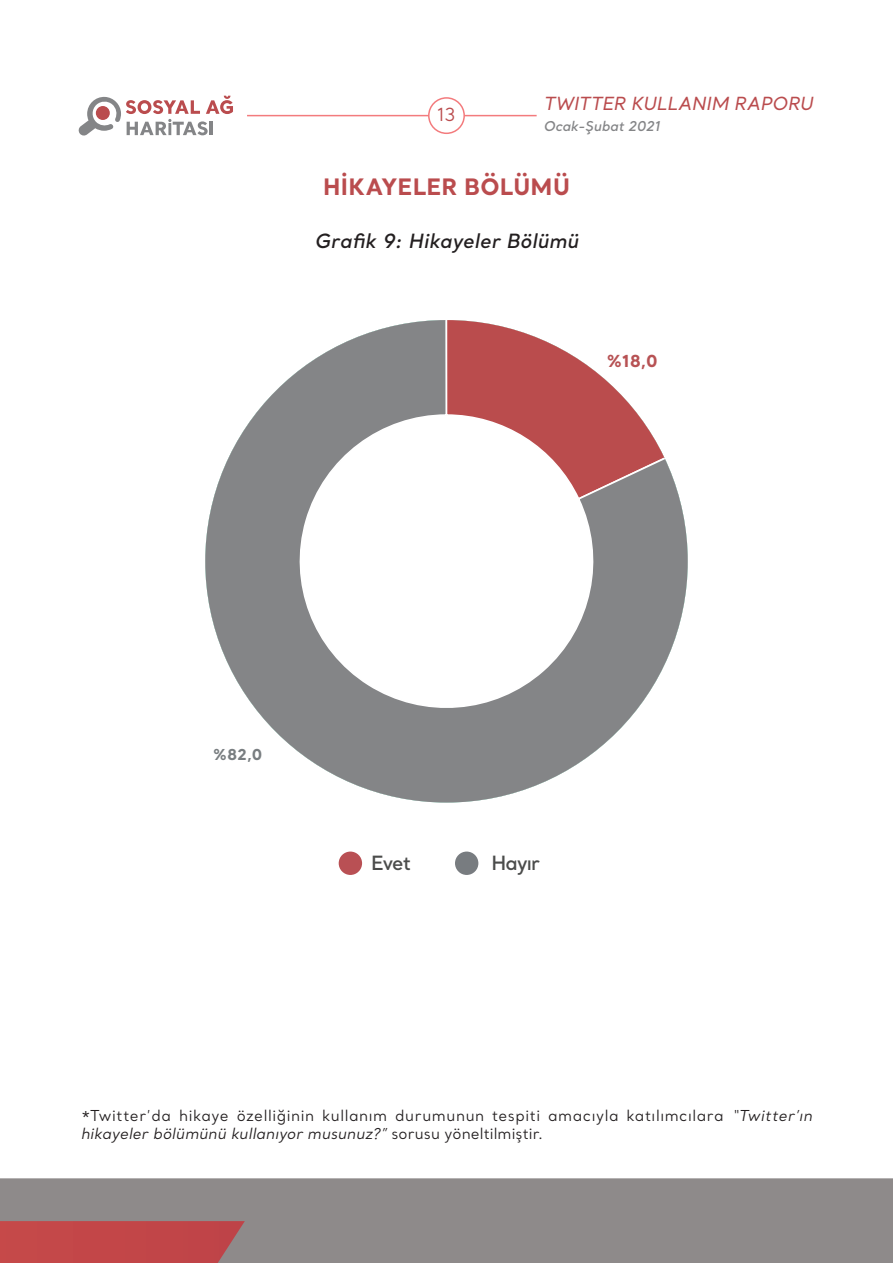
<style>
.page{position:relative;width:893px;height:1263px;background:#fff}
.page>*{position:absolute;margin:0;border:0;box-sizing:border-box;transform-origin:0 0}
.t1{font:28.8px "Lucida Grande";letter-spacing:-.01em;color:#333}
.ANA_METIN{font:700 22.5px "Santral";letter-spacing:.01em;color:#ba4c4e}
.ANA_METIN-2{font:italic 600 19.5px "Santral";letter-spacing:.005em;color:#231f20}
.t2{font:600 19.5px "Santral";letter-spacing:-.04em;color:#4b4c4b}
.t3{font:italic 500 18px "Santral";letter-spacing:-.005em;color:#ba4c4e}
.t4{font:18px "Santral";color:#ba4c4e}
.t5{font:700 16.5px "Santral";color:#b75254}
.ANA_METIN-3{font:15px/18px "Santral";letter-spacing:.035em;color:#231f20}
.t6{font:700 15px "Santral";color:#797e81}
.t7{font:italic 600 13.5px "Santral";color:#848587}
.s1{font-style:italic}
</style>
<div class="page">
<hr style="left:247px;top:115px;width:290px;height:1px;background:#f37b7d">
<div style="left:429px;top:98px;width:35px;height:35px;background:#fff;border-radius:50%"></div>
<div style="left:428px;top:97px;width:37px;height:37px;border:2px solid #f37b7d;border-radius:50%"></div>
<svg style="left:78px;top:96px;width:155px;height:40px"></svg>
<div style="left:0;top:1178px;width:893px;height:85px;background:#8e8a8a"></div>
<div style="left:0;top:1221px;width:245px;height:42px;background:#c24648"></div>
<svg style="left:205px;top:320px;width:483px;height:482px"></svg>
<svg style="left:281px;top:764px;width:37px;height:38px"></svg>
<svg style="left:445px;top:320px;width:224px;height:181px"></svg>
<svg style="left:216px;top:801px;width:52px;height:1px"></svg>
<div style="left:339px;top:851px;width:23px;height:24px;background:#b95054;border-radius:50%"></div>
<div style="left:455px;top:851px;width:23px;height:24px;background:#787c80;border-radius:50%"></div>
<p class="t4" style="left:437px;top:103px;width:20px">13</p>
<p class="t3" style="left:543px;top:92px;width:271px">TWITTER KULLANIM RAPORU</p>
<p class="t7" style="left:543px;top:117px;width:118px">Ocak-Şubat 2021</p>
<p class="ANA_METIN" style="left:323px;top:171px;width:248px">HİKAYELER BÖLÜMÜ</p>
<p class="ANA_METIN-2" style="left:314px;top:228px;width:266px">Grafik 9: Hikayeler Bölümü</p>
<p class="t1" style="left:326px;top:227px;width:242px">Hikayeler Bölümü</p>
<p class="t5" style="left:606px;top:350px;width:53px">%18,0</p>
<p class="t6" style="left:213px;top:744px;width:51px">%82,0</p>
<p class="t2" style="left:371px;top:850px;width:41px">Evet</p>
<p class="t2" style="left:491px;top:850px;width:50px">Hayır</p>
<p class="ANA_METIN-3" style="left:81px;top:1106px;width:733px">*Twitter’da hikaye özelliğinin kullanım durumunun tespiti amacıyla katılımcılara <span class="s1">“Twitter’ın hikayeler bölümünü kullanıyor musunuz?”</span> sorusu yöneltilmiştir.</p>
</div>
